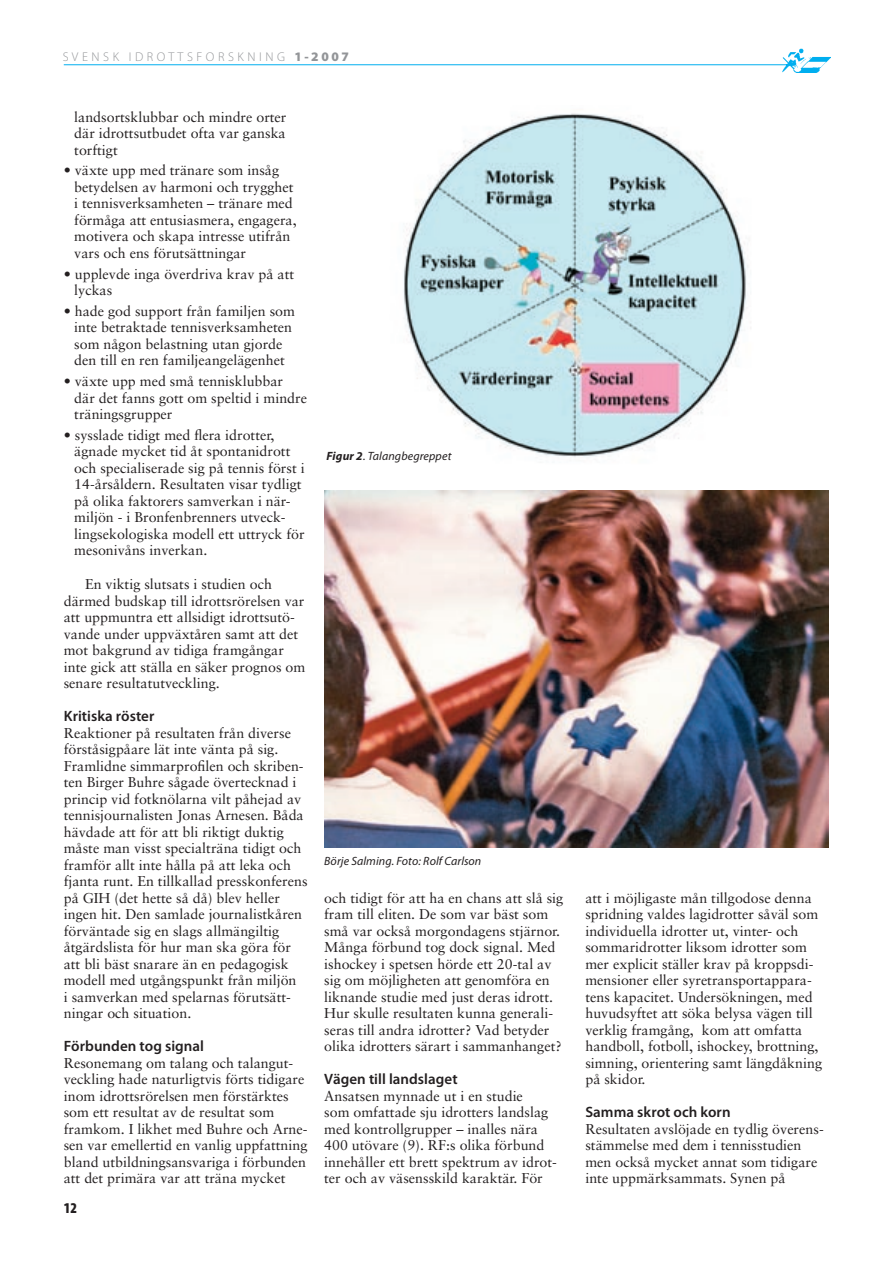
<style>
.page{position:relative;width:893px;height:1263px;background:#fff}
.page>*{position:absolute;margin:0;border:0;box-sizing:border-box;transform-origin:0 0}
.t1{font:600 15px "Myriad Pro";letter-spacing:.005em;color:#231f20}
.t2{font:900 condensed 15px "Myriad Pro";color:#231f20}
.t3{font:14.25px/16.5px "Sabon";color:#231f20}
.t4{font:300 12.75px "Myriad Pro";color:#939598}
.t5{font:italic 12px "Myriad Pro";letter-spacing:.01em;color:#231f20}
.s1{font-weight:900;font-size:13.05px}
.s2{font-weight:700}
</style>
<div class="page">
<hr style="left:64px;top:64px;width:728px;height:1px;background:#00aeef">
<img style="left:779px;top:48px;width:51px;height:24px">
<img style="left:403px;top:113px;width:345px;height:344px">
<img style="left:324px;top:490px;width:505px;height:358px">
<p class="t4" style="left:63px;top:49px;width:287px">S V E N S K I D R O T T S F O R S K N I N G <span class="s1">1 - 2 0 0 7</span></p>
<p class="t3" style="left:74px;top:108px;width:214px;text-align:justify">landsortsklubbar och mindre orter där idrottsutbudet ofta var ganska torftigt</p>
<p class="t3" style="left:74px;top:162px;width:224px;text-indent:-10px">• växte upp med tränare som insåg betydelsen av harmoni och trygghet i tennisverksamheten – tränare med förmåga att entusiasmera, engagera, motivera och skapa intresse utifrån vars och ens förutsättningar</p>
<p class="t3" style="left:74px;top:265px;width:221px;text-indent:-10px">• upplevde inga överdriva krav på att lyckas</p>
<p class="t3" style="left:64px;top:302px;width:233px;text-align:center">• hade god support från familjen som inte betraktade tennisverksamheten som någon belastning utan gjorde den till en ren familjeangelägenhet</p>
<p class="t3" style="left:74px;top:373px;width:234px;text-indent:-10px">• växte upp med små tennisklubbar där det fanns gott om speltid i mindre träningsgrupper</p>
<p class="t3" style="left:74px;top:426px;width:232px;text-indent:-11px">• sysslade tidigt med flera idrotter, ägnade mycket tid åt spontanidrott och specialiserade sig på tennis först i 14-årsåldern. Resultaten visar tydligt på olika faktorers samverkan i när&shy;miljön - i Bronfenbrenners utveck&shy;lingsekologiska modell ett uttryck för mesonivåns inverkan.</p>
<p class="t3" style="left:64px;top:576px;width:243px;text-indent:21px">En viktig slutsats i studien och därmed budskap till idrottsrörelsen var att uppmuntra ett allsidigt idrottsutö&shy;vande under uppväxtåren samt att det mot bakgrund av tidiga framgångar inte gick att ställa en säker prognos om senare resultatutveckling.</p>
<p class="t1" style="left:64px;top:708px;width:92px">Kritiska röster</p>
<p class="t3" style="left:64px;top:724px;width:245px">Reaktioner på resultaten från diverse förståsigpåare lät inte vänta på sig.<br>Framlidne simmarprofilen och skriben&shy;ten Birger Buhre sågade övertecknad i princip vid fotknölarna vilt påhejad av tennisjournalisten Jonas Arnesen. Båda hävdade att för att bli riktigt duktig måste man visst specialträna tidigt och framför allt inte hålla på att leka och fjanta runt. En tillkallad presskonferens på GIH (det hette så då) blev heller ingen hit. Den samlade journalistkåren förväntade sig en slags allmängiltig åtgärdslista för hur man ska göra för att bli bäst snarare än en pedagogisk modell med utgångspunkt från miljön<br>i samverkan med spelarnas förutsätt&shy;ningar och situation.</p>
<p class="t1" style="left:64px;top:1038px;width:142px">Förbunden tog signal</p>
<p class="t3" style="left:64px;top:1054px;width:245px">Resonemang om talang och talangut&shy;veckling hade naturligtvis förts tidigare inom idrottsrörelsen men förstärktes som ett resultat av de resultat som framkom. I likhet med Buhre och Arne&shy;sen var emellertid en vanlig uppfattning bland utbildningsansvariga i förbunden att det primära var att träna mycket</p>
<p class="t2" style="left:64px;top:1199px;width:15px">12</p>
<p class="t5" style="left:326px;top:449px;width:127px"><span class="s2">Figur 2</span>. Talangbegreppet</p>
<p class="t5" style="left:324px;top:855px;width:159px">Börje Salming. Foto: Rolf Carlson</p>
<p class="t3" style="left:324px;top:889px;width:241px">och tidigt för att ha en chans att slå sig fram till eliten. De som var bäst som små var också morgondagens stjärnor.<br>Många förbund tog dock signal. Med ishockey i spetsen hörde ett 20-tal av sig om möjligheten att genomföra en liknande studie med just deras idrott.<br>Hur skulle resultaten kunna generali&shy;seras till andra idrotter? Vad betyder olika idrotters särart i sammanhanget?</p>
<p class="t1" style="left:324px;top:1071px;width:135px">Vägen till landslaget</p>
<p class="t3" style="left:324px;top:1087px;width:234px">Ansatsen mynnade ut i en studie<br>som omfattade sju idrotters landslag med kontrollgrupper – inalles nära 400 utövare (9). RF:s olika förbund innehåller ett brett spektrum av idrot&shy;ter och av väsensskild karaktär. För</p>
<p class="t3" style="left:585px;top:889px;width:238px">att i möjligaste mån tillgodose denna spridning valdes lagidrotter såväl som individuella idrotter ut, vinter- och sommaridrotter liksom idrotter som mer explicit ställer krav på kroppsdi&shy;mensioner eller syretransportappara&shy;tens kapacitet. Undersökningen, med huvudsyftet att söka belysa vägen till verklig framgång, kom att omfatta handboll, fotboll, ishockey, brottning, simning, orientering samt längdåkning på skidor.</p>
<p class="t1" style="left:585px;top:1104px;width:147px">Samma skrot och korn</p>
<p class="t3" style="left:585px;top:1120px;width:240px">Resultaten avslöjade en tydlig överens&shy;stämmelse med dem i tennisstudien men också mycket annat som tidigare inte uppmärksammats. Synen på</p>
</div>
